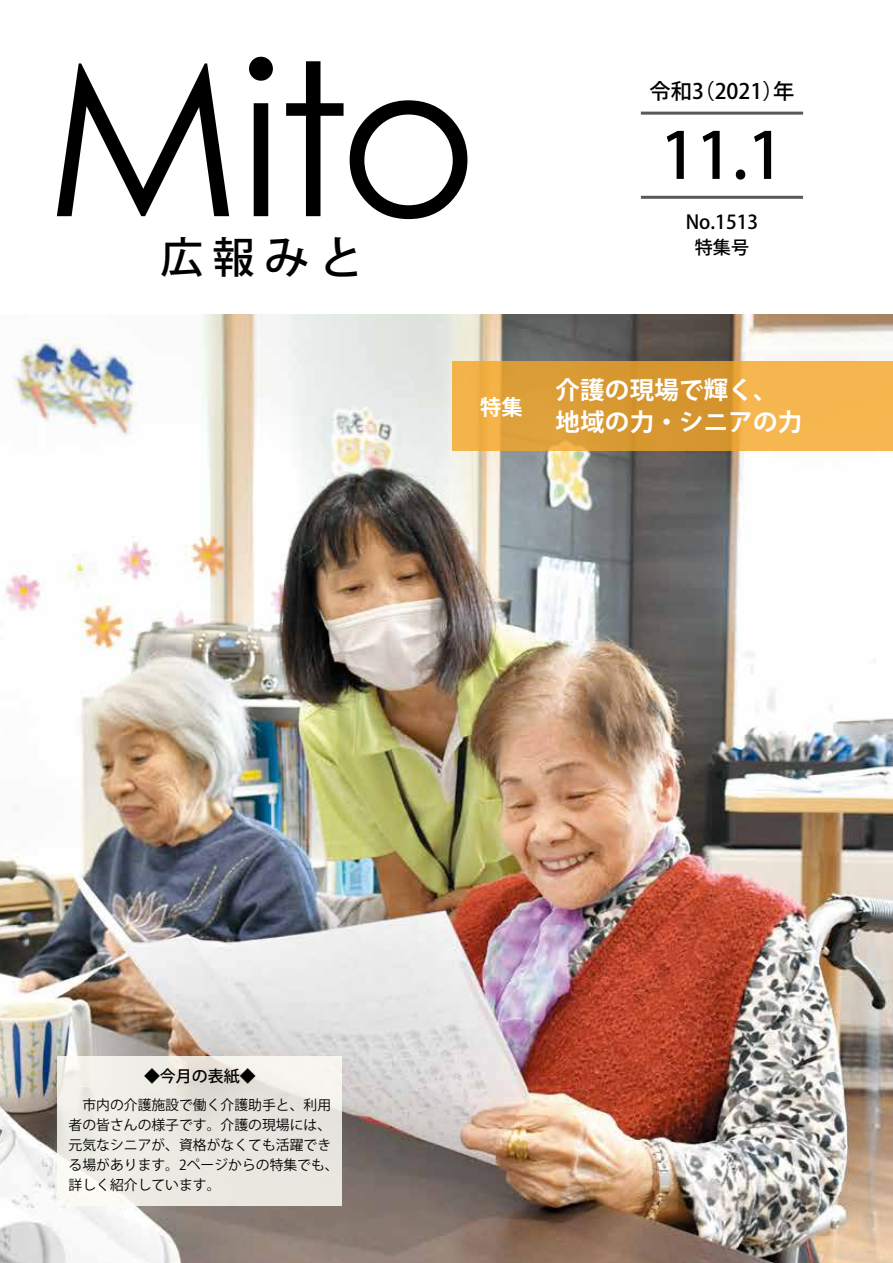
<style>
.page{position:relative;width:893px;height:1263px;background:#fff}
.page>*{position:absolute;margin:0;border:0;box-sizing:border-box;transform-origin:0 0}
.t1{font:500 63.75px "Koz Go Pro";color:#000}
.t2{font:500 42.45px "Koz Go Pro";color:#000}
.t3{font:700 24.45px "Koz Go Pro";letter-spacing:.01em;color:#fff}
.t4{font:500 21.3px "Koz Go Pro";color:#000}
.t5{font:700 21.3px "Koz Go Pro";color:#fff}
.t6{font:500 19.2px "Koz Go Pro";color:#000}
.t7{font:500 18px "Koz Go Pro";color:#000}
.t8{font:500 15.9px "Koz Go Pro";color:#000}
.t9{font:13.8px/20.2px "Koz Go Pr 6 N";color:#000}
.s1{font-size:44.7px}
</style>
<div class="page">
<img style="left:0;top:315px;width:893px;height:948px">
<hr style="left:641px;top:196px;width:162px;height:3px;background:#595757">
<hr style="left:641px;top:112px;width:162px;height:3px;background:#595757">
<svg style="left:57px;top:57px;width:410px;height:162px"></svg>
<svg style="left:452px;top:361px;width:441px;height:90px"></svg>
<svg style="left:57px;top:1055px;width:285px;height:150px;fill:#ebe9e2"></svg>
<h2 class="t2" style="left:160px;top:230px;width:205px">広報<span class="s1">みと</span></h2>
<h3 class="t4" style="left:650px;top:77px;width:146px">令和（3 2021 年）</h3>
<h1 class="t1" style="left:660px;top:115px;width:125px">11.1</h1>
<h3 class="t6" style="left:686px;top:210px;width:74px">No.1513</h3>
<h3 class="t7" style="left:695px;top:235px;width:56px">特集号</h3>
<h3 class="t5" style="left:480px;top:394px;width:44px">特集</h3>
<h3 class="t3" style="left:556px;top:375px;width:223px">介護の現場で輝く、</h3>
<h3 class="t3" style="left:556px;top:407px;width:248px">地域の力・シニアの力</h3>
<p class="t8" style="left:144px;top:1066px;width:113px">◆今月の表紙◆</p>
<p class="t9" style="left:69px;top:1095px;width:272px">　市内の介護施設で働く介護助手と、利用者の皆さんの様子です。介護の現場には、元気なシニアが、資格がなくても活躍できる場があります。2ページからの特集でも、詳しく紹介しています。</p>
</div>
